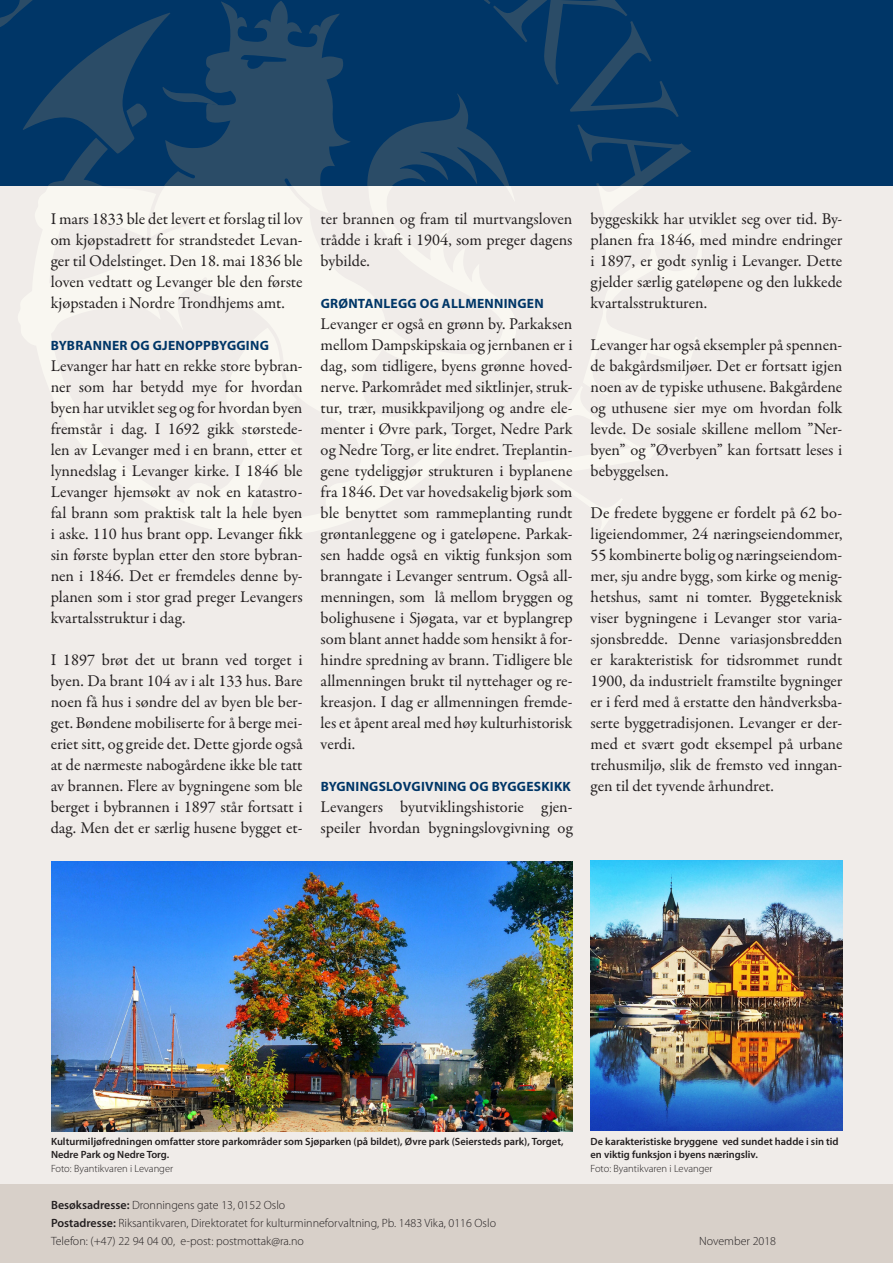
<style>
.page{position:relative;width:893px;height:1263px;background:#fff}
.page>*{position:absolute;margin:0;border:0;box-sizing:border-box;transform-origin:0 0}
.t1{font:16.5px/21px "Garamond Premr Pro";letter-spacing:-.005em;color:#231f20;text-align:justify}
.t2{font:700 13.5px "Myriad Pro";letter-spacing:.02em;color:#003667}
.Stolpe{font:300 12px/18px "Myriad Pro";color:#231f20}
.Bildetekst{font:600 10.5px/13.5px "Myriad Pro";color:#231f20}
.Bildetekst-2{font:300 10.5px "Myriad Pro";color:#231f20}
.s1{font-weight:600}
</style>
<div class="page">
<div style="left:0;top:185px;width:893px;height:1078px;background:#f0ece9"></div>
<svg style="left:17px;top:185px;width:504px;height:351px"></svg>
<div style="left:0;top:0;width:893px;height:185px;background:#003667"></div>
<svg style="left:0;top:0;width:33px;height:27px"></svg>
<svg style="left:484px;top:0;width:195px;height:117px"></svg>
<svg style="left:528px;top:124px;width:174px;height:406px"></svg>
<svg style="left:17px;top:1px;width:502px;height:184px"></svg>
<div style="left:0;top:1184px;width:893px;height:79px;background:#d8d0c9"></div>
<img style="left:590px;top:860px;width:252px;height:270px">
<img style="left:51px;top:861px;width:521px;height:270px">
<p class="t1" style="left:51px;top:209px;width:253px">I mars 1833 ble det levert et forslag til lov om kjøpstadrett for strandstedet Levan&shy;ger til Odelstinget. Den 18. mai 1836 ble loven vedtatt og Levanger ble den første kjøpstaden i Nordre Trondhjems amt.</p>
<p class="t2" style="left:51px;top:338px;width:220px">BYBRANNER OG GJENOPPBYGGING</p>
<p class="t1" style="left:51px;top:356px;width:253px">Levanger har hatt en rekke store bybran&shy;ner som har betydd mye for hvordan byen har utviklet seg og for hvordan byen fremstår i dag. I 1692 gikk størstede&shy;len av Levanger med i en brann, etter et lynnedslag i Levanger kirke. I 1846 ble Levanger hjemsøkt av nok en katastro&shy;fal brann som praktisk talt la hele byen i aske. 110 hus brant opp. Levanger fikk sin første byplan etter den store bybran&shy;nen i 1846. Det er fremdeles denne by&shy;planen som i stor grad preger Levangers kvartalsstruktur i dag.</p>
<p class="t1" style="left:51px;top:650px;width:253px">I 1897 brøt det ut brann ved torget i byen. Da brant 104 av i alt 133 hus. Bare noen få hus i søndre del av byen ble ber&shy;get. Bøndene mobiliserte for å berge mei&shy;eriet sitt, og greide det. Dette gjorde også at de nærmeste nabogårdene ikke ble tatt av brannen. Flere av bygningene som ble berget i bybrannen i 1897 står fortsatt i dag. Men det er særlig husene bygget et-</p>
<p class="t1" style="left:321px;top:209px;width:253px">ter brannen og fram til murtvangsloven trådde i kraft i 1904, som preger dagens bybilde.</p>
<p class="t2" style="left:321px;top:296px;width:224px">GRØNTANLEGG OG ALLMENNINGEN</p>
<p class="t1" style="left:321px;top:314px;width:253px">Levanger er også en grønn by. Parkaksen mellom Dampskipskaia og jernbanen er i dag, som tidligere, byens grønne hoved&shy;nerve. Parkområdet med siktlinjer, struk&shy;tur, trær, musikkpaviljong og andre ele&shy;menter i Øvre park, Torget, Nedre Park og Nedre Torg, er lite endret. Treplantin&shy;gene tydeliggjør strukturen i byplanene fra 1846. Det var hovedsakelig bjørk som ble benyttet som rammeplanting rundt grøntanleggene og i gateløpene. Parkak&shy;sen hadde også en viktig funksjon som branngate i Levanger sentrum. Også all&shy;menningen, som lå mellom bryggen og bolighusene i Sjøgata, var et byplangrep som blant annet hadde som hensikt å for&shy;hindre spredning av brann. Tidligere ble allmenningen brukt til nyttehager og re&shy;kreasjon. I dag er allmenningen fremde&shy;les et åpent areal med høy kulturhistorisk verdi.</p>
<p class="t2" style="left:321px;top:779px;width:252px">BYGNINGSLOVGIVNING OG BYGGESKIKK</p>
<p class="t1" style="left:321px;top:797px;width:253px">Levangers byutviklingshistorie gjen&shy;speiler hvordan bygningslovgivning og</p>
<p class="t1" style="left:590px;top:209px;width:253px">byggeskikk har utviklet seg over tid. By&shy;planen fra 1846, med mindre endringer i 1897, er godt synlig i Levanger. Dette gjelder særlig gateløpene og den lukkede kvartalsstrukturen.</p>
<p class="t1" style="left:590px;top:335px;width:253px">Levanger har også eksempler på spennen&shy;de bakgårdsmiljøer. Det er fortsatt igjen noen av de typiske uthusene. Bakgårdene og uthusene sier mye om hvordan folk levde. De sosiale skillene mellom ”Ner&shy;byen” og ”Øverbyen” kan fortsatt leses i bebyggelsen.</p>
<p class="t1" style="left:590px;top:503px;width:253px">De fredete byggene er fordelt på 62 bo&shy;ligeiendommer, 24 næringseiendommer, 55 kombinerte bolig og næringseiendom&shy;mer, sju andre bygg, som kirke og menig&shy;hetshus, samt ni tomter. Byggeteknisk viser bygningene i Levanger stor varia&shy;sjonsbredde. Denne variasjonsbredden er karakteristisk for tidsrommet rundt 1900, da industrielt framstilte bygninger er i ferd med å erstatte den håndverksba&shy;serte byggetradisjonen. Levanger er der&shy;med et svært godt eksempel på urbane trehusmiljø, slik de fremsto ved inngan&shy;gen til det tyvende århundret.</p>
<p class="Bildetekst" style="left:51px;top:1134px;width:514px">Kulturmiljøfredningen omfatter store parkområder som Sjøparken (på bildet), Øvre park (Seiersteds park), Torget,<br>Nedre Park og Nedre Torg.</p>
<p class="Bildetekst-2" style="left:51px;top:1162px;width:124px">Foto: Byantikvaren i Levanger</p>
<p class="Bildetekst" style="left:590px;top:1134px;width:250px">De karakteristiske bryggene ved sundet hadde i sin tid en viktig funksjon i byens næringsliv.</p>
<p class="Bildetekst-2" style="left:590px;top:1162px;width:124px">Foto: Byantikvaren i Levanger</p>
<p class="Stolpe" style="left:51px;top:1196px;width:446px"><span class="s1">Besøksadresse:</span> Dronningens gate 13, 0152 Oslo<br><span class="s1">Postadresse:</span> Riksantikvaren, Direktoratet for kulturminneforvaltning, Pb. 1483 Vika, 0116 Oslo</p>
<p class="Stolpe" style="left:51px;top:1232px;width:254px">Telefon: (+47) 22 94 04 00, e-post: postmottak@ra.no</p>
<p class="Stolpe" style="left:699px;top:1232px;width:79px">November 2018</p>
</div>
